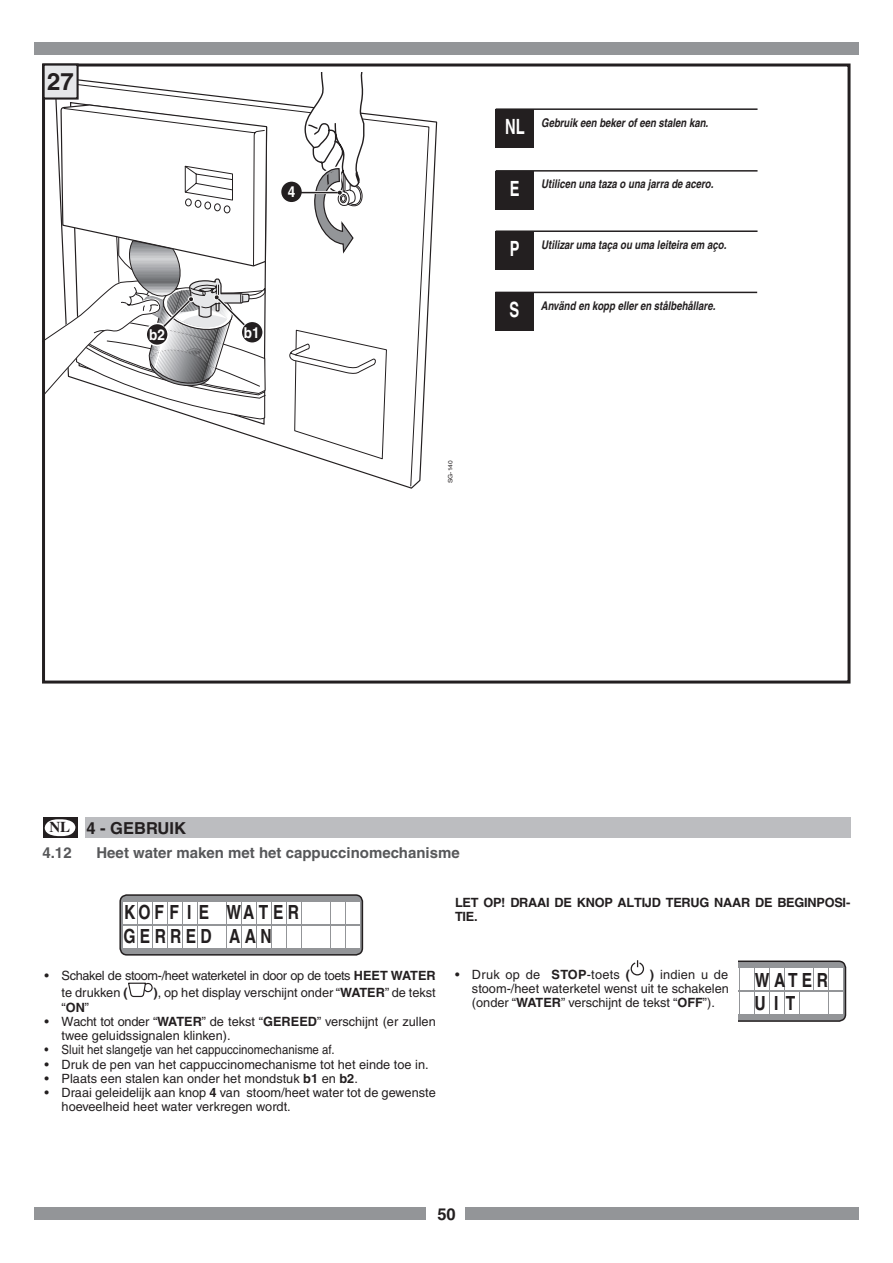
<style>
.page{position:relative;width:893px;height:1263px;background:#fff}
.page>*{position:absolute;margin:0;border:0;box-sizing:border-box;transform-origin:0 0}
.t1{font:700 24px "Helvetica";color:#231f20}
.t2{font:700 21px "Helvetica";color:#fff;scale:.7 1}
.t3{font:700 19.5px/23.4px "Helvetica";color:#231f20;scale:.8 1}
.t4{font:700 16.5px "Helvetica";color:#231f20}
.t5{font:700 15px "Helvetica";color:#57585a}
.t6{font:700 15px "Helvetica";color:#fff;scale:.9 1}
.t7{font:12.75px/14.2px "Helvetica";color:#231f20}
.t8{font:12.75px/17.4px "Helvetica";letter-spacing:-.03em;color:#231f20}
.t9{font:700 12.75px/14.2px "Helvetica";letter-spacing:-.02em;color:#231f20}
.t10{font:12.75px "Helvetica";color:#231f20;scale:.9 1}
.t11{font:12.75px "Helvetica";letter-spacing:.02em;color:#231f20}
.t12{font:italic 700 12px "Helvetica";color:#231f20;scale:.8 1}
.t13{font:6px "Helvetica";color:#231f20;scale:1.1 1}
.s1{font-weight:700}
</style>
<div class="page">
<div style="left:466px;top:1207px;width:393px;height:13px;background:#939598"></div>
<div style="left:34px;top:1207px;width:391px;height:13px;background:#939598"></div>
<div style="left:34px;top:42px;width:825px;height:13px;background:#939598"></div>
<svg style="left:70px;top:81px;width:360px;height:406px"></svg>
<svg style="left:288px;top:329px;width:99px;height:131px"></svg>
<svg style="left:46px;top:104px;width:222px;height:316px"></svg>
<svg style="left:299px;top:72px;width:67px;height:193px"></svg>
<div style="left:281px;top:181px;width:21px;height:22px;background:#231f20;border-radius:50%"></div>
<div style="left:280px;top:180px;width:23px;height:24px;border:2px solid #fff;border-radius:50%"></div>
<hr style="left:301px;top:192px;width:37px;height:1px;background:#231f20">
<div style="left:42px;top:64px;width:808px;height:619px;border:3px solid #231f20"></div>
<div style="left:44px;top:65px;width:34px;height:34px;background:#e6e7e9"></div>
<div style="left:43px;top:64px;width:36px;height:36px;border:2px solid #231f20"></div>
<div style="left:495px;top:292px;width:39px;height:39px;background:#231f20"></div>
<hr style="left:495px;top:292px;width:262px;height:1px;background:#231f20">
<div style="left:496px;top:109px;width:38px;height:39px;background:#231f20"></div>
<hr style="left:496px;top:108px;width:261px;height:2px;background:#231f20">
<div style="left:496px;top:171px;width:38px;height:38px;background:#231f20"></div>
<hr style="left:496px;top:170px;width:261px;height:2px;background:#231f20">
<div style="left:496px;top:231px;width:38px;height:39px;background:#231f20"></div>
<hr style="left:496px;top:230px;width:261px;height:2px;background:#231f20">
<svg style="left:119px;top:894px;width:245px;height:61px;background:#919294"></svg>
<div style="left:123px;top:902px;width:14px;height:21px;background:#fff"></div>
<div style="left:138px;top:902px;width:14px;height:21px;background:#fff"></div>
<div style="left:153px;top:902px;width:14px;height:21px;background:#fff"></div>
<div style="left:168px;top:902px;width:14px;height:21px;background:#fff"></div>
<div style="left:183px;top:902px;width:13px;height:21px;background:#fff"></div>
<div style="left:198px;top:902px;width:13px;height:21px;background:#fff"></div>
<div style="left:213px;top:902px;width:13px;height:21px;background:#fff"></div>
<div style="left:227px;top:902px;width:14px;height:21px;background:#fff"></div>
<div style="left:242px;top:902px;width:14px;height:21px;background:#fff"></div>
<div style="left:257px;top:902px;width:14px;height:21px;background:#fff"></div>
<div style="left:272px;top:902px;width:14px;height:21px;background:#fff"></div>
<div style="left:287px;top:902px;width:13px;height:21px;background:#fff"></div>
<div style="left:302px;top:902px;width:13px;height:21px;background:#fff"></div>
<div style="left:317px;top:902px;width:13px;height:21px;background:#fff"></div>
<div style="left:331px;top:902px;width:14px;height:21px;background:#fff"></div>
<div style="left:346px;top:902px;width:14px;height:21px;background:#fff"></div>
<div style="left:124px;top:926px;width:13px;height:22px;background:#fff"></div>
<div style="left:138px;top:926px;width:14px;height:22px;background:#fff"></div>
<div style="left:153px;top:926px;width:14px;height:22px;background:#fff"></div>
<div style="left:168px;top:926px;width:14px;height:22px;background:#fff"></div>
<div style="left:183px;top:926px;width:14px;height:22px;background:#fff"></div>
<div style="left:198px;top:926px;width:13px;height:22px;background:#fff"></div>
<div style="left:213px;top:926px;width:13px;height:22px;background:#fff"></div>
<div style="left:228px;top:926px;width:13px;height:22px;background:#fff"></div>
<div style="left:242px;top:926px;width:14px;height:22px;background:#fff"></div>
<div style="left:257px;top:926px;width:14px;height:22px;background:#fff"></div>
<div style="left:272px;top:926px;width:14px;height:22px;background:#fff"></div>
<div style="left:287px;top:926px;width:13px;height:22px;background:#fff"></div>
<div style="left:302px;top:926px;width:13px;height:22px;background:#fff"></div>
<div style="left:317px;top:926px;width:13px;height:22px;background:#fff"></div>
<div style="left:331px;top:926px;width:14px;height:22px;background:#fff"></div>
<div style="left:346px;top:926px;width:14px;height:22px;background:#fff"></div>
<div style="left:85px;top:818px;width:765px;height:20px;background:#bcbdc0"></div>
<svg style="left:43px;top:818px;width:34px;height:20px"></svg>
<svg style="left:45px;top:819px;width:30px;height:17px"></svg>
<svg style="left:128px;top:982px;width:25px;height:15px"></svg>
<svg style="left:630px;top:960px;width:217px;height:61px"></svg>
<h1 class="t1" style="left:47px;top:67px;width:28px">27</h1>
<p class="t6" style="left:288px;top:182px;width:10px">4</p>
<p class="t6" style="left:149px;top:325px;width:19px">b2</p>
<p class="t6" style="left:244px;top:323px;width:19px">b1</p>
<h2 class="t2" style="left:505px;top:114px;width:29px">NL</h2>
<p class="t12" style="left:541px;top:115px;width:210px">Gebruik een beker of een stalen kan.</p>
<h2 class="t2" style="left:510px;top:175px;width:16px">E</h2>
<p class="t12" style="left:541px;top:177px;width:217px">Utilicen una taza o una jarra de acero.</p>
<h2 class="t2" style="left:510px;top:236px;width:16px">P</h2>
<p class="t12" style="left:541px;top:237px;width:233px">Utilizar uma taça ou uma leiteira em aço.</p>
<h2 class="t2" style="left:510px;top:297px;width:16px">S</h2>
<p class="t12" style="left:541px;top:298px;width:220px">Använd en kopp eller en stålbehållare.</p>
<p class="t13" style="left:447px;top:483px;width:22px;rotate:-90deg">SG-140</p>
<p class="t4" style="left:49px;top:818px;width:138px"><sup>NL</sup> 4 - GEBRUIK</p>
<p class="t5" style="left:42px;top:844px;width:31px">4.12</p>
<p class="t5" style="left:96px;top:844px;width:365px">Heet water maken met het cappuccinomechanisme</p>
<h3 class="t3" style="left:123px;top:900px;width:221px">K O F F I E W A T E R<br>G E R R E D A A N</h3>
<p class="t8" style="left:62px;top:967px;width:376px;text-indent:-17px">• Schakel de stoom-/heet waterketel in door op de toets <span class="s1">HEET WATER </span>te drukken <span class="s1">(</span></p>
<p class="t7" style="left:153px;top:986px;width:284px"><span class="s1">)</span>, op het display verschijnt onder “<span class="s1">WATER</span>” de tekst</p>
<p class="t7" style="left:62px;top:1000px;width:29px">“<span class="s1">ON</span>”</p>
<p class="t7" style="left:62px;top:1014px;width:376px;text-indent:-17px">• Wacht tot onder “<span class="s1">WATER</span>” de tekst “<span class="s1">GEREED</span>” verschijnt (er zullen twee geluidssignalen klinken).</p>
<p class="t10" style="left:45px;top:1042px;width:324px">• Sluit het slangetje van het cappuccinomechanisme af.</p>
<p class="t7" style="left:45px;top:1057px;width:386px">• Druk de pen van het cappuccinomechanisme tot het einde toe in.</p>
<p class="t7" style="left:45px;top:1071px;width:315px">• Plaats een stalen kan onder het mondstuk <span class="s1">b1</span> en <span class="s1">b2</span>.</p>
<p class="t7" style="left:62px;top:1085px;width:376px;text-indent:-17px">• Draai geleidelijk aan knop <span class="s1">4</span> van stoom/heet water tot de gewenste hoeveelheid heet water verkregen wordt.</p>
<p class="t9" style="left:455px;top:895px;width:397px">LET OP! DRAAI DE KNOP ALTIJD TERUG NAAR DE BEGINPOSI-<br>TIE.</p>
<h3 class="t3" style="left:623px;top:968px;width:89px">C A F F È</h3>
<h3 class="t3" style="left:755px;top:968px;width:93px">W A T E R</h3>
<h3 class="t3" style="left:623px;top:991px;width:109px">P R O N T O</h3>
<h3 class="t3" style="left:754px;top:991px;width:53px">U I T</h3>
<p class="t11" style="left:455px;top:967px;width:176px">• Druk op de <span class="s1">STOP</span>-toets <span class="s1">(</span></p>
<p class="t7" style="left:472px;top:967px;width:258px;text-align:justify;text-indent:178px"><span class="s1">)</span> indien u de stoom-/heet waterketel wenst uit te schakelen (onder “<span class="s1">WATER</span>” verschijnt de tekst “<span class="s1">OFF</span>”).</p>
<p class="t4" style="left:437px;top:1204px;width:20px">50</p>
</div>
